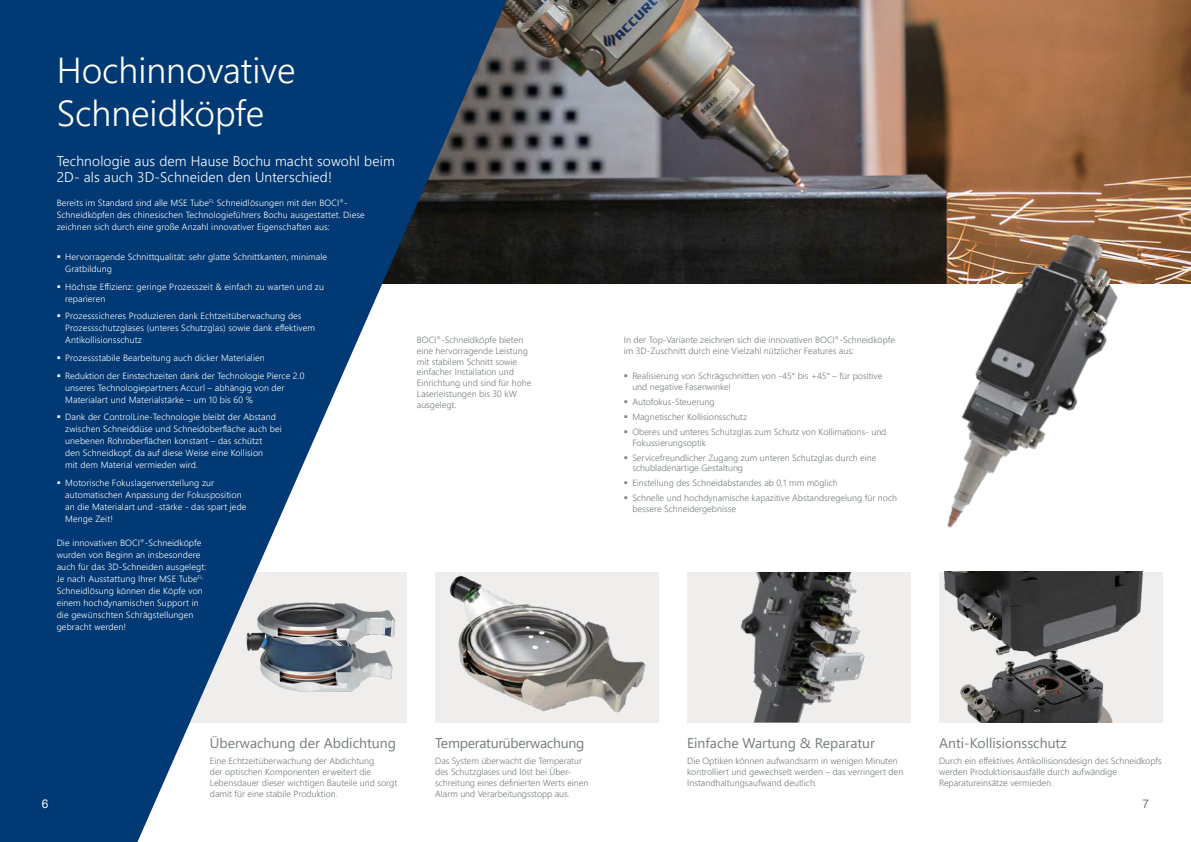
<style>
.page{position:relative;width:1191px;height:842px;background:#fff}
.page>*{position:absolute;margin:0;border:0;box-sizing:border-box;transform-origin:0 0}
.t1{font:300 36px/43.2px "Segoe UI";color:#fff}
.t2{font:300 14px/16.8px "Segoe UI";letter-spacing:.01em;color:#fff}
.t3{font:14px "Segoe UI";color:#737c7e}
.t4{font:14px "Segoe UI";letter-spacing:-.02em;color:#737c7e}
.t5{font:12px "Arial";color:#fff}
.t6{font:12px "Arial";color:#737c7e}
.t7{font:300 9px/12px "Segoe UI";letter-spacing:.01em;color:#fff}
.t8{font:300 9px/10.8px "Segoe UI";color:#737c7e}
</style>
<div class="page">
<div style="left:939px;top:572px;width:223px;height:151px;background:#efeeed"></div>
<img style="left:944px;top:576px;width:199px;height:147px">
<img style="left:687px;top:572px;width:223px;height:151px">
<div style="left:435px;top:572px;width:224px;height:151px;background:#efeeed"></div>
<img style="left:507px;top:600px;width:139px;height:113px">
<img style="left:507px;top:0;width:684px;height:283px">
<svg style="left:0;top:0;width:507px;height:842px;fill:#003974"></svg>
<img style="left:884px;top:206px;width:278px;height:370px">
<h1 class="t1" style="left:57px;top:45px;width:240px">Hochinnovative<br>Schneidköpfe</h1>
<h2 class="t2" style="left:57px;top:151px;width:339px">Technologie aus dem Hause Bochu macht sowohl beim<br>2D- als auch 3D-Schneiden den Unterschied!</h2>
<p class="t7" style="left:57px;top:196px;width:309px">Bereits im Standard sind alle MSE Tube<sup>FL</sup> Schneidlösungen mit den BOCI<sup>®</sup>-<br>Schneidköpfen des chinesischen Technologieführers Bochu ausgestattet. Diese zeichnen sich durch eine große Anzahl innovativer Eigenschaften aus:</p>
<p class="t7" style="left:65px;top:250px;width:263px">Hervorragende Schnittqualität: sehr glatte Schnittkanten, minimale<br>Gratbildung</p>
<p class="t7" style="left:65px;top:280px;width:260px">Höchste Effizienz: geringe Prozesszeit &amp; einfach zu warten und zu reparieren</p>
<p class="t7" style="left:65px;top:309px;width:251px">Prozesssicheres Produzieren dank Echtzeitüberwachung des<br>Prozessschutzglases (unteres Schutzglas) sowie dank effektivem<br>Antikollisionsschutz</p>
<p class="t7" style="left:65px;top:348px;width:241px;line-height:17.7px">Prozessstabile Bearbeitung auch dicker Materialien<br>Reduktion der Einstechzeiten dank der Technologie Pierce 2.0</p>
<p class="t7" style="left:65px;top:381px;width:221px">unseres Technologiepartners Accurl – abhängig von der<br>Materialart und Materialstärke – um 10 bis 60 %</p>
<p class="t7" style="left:65px;top:410px;width:218px">Dank der ControlLine-Technologie bleibt der Abstand zwischen Schneiddüse und Schneidoberfläche auch bei unebenen Rohroberflächen konstant – das schützt<br>den Schneidkopf, da auf diese Weise eine Kollision<br>mit dem Material vermieden wird.</p>
<p class="t7" style="left:65px;top:476px;width:183px">Motorische Fokuslagenverstellung zur automatischen Anpassung der Fokusposition an die Materialart und -stärke - das spart jede Menge Zeit!</p>
<p class="t7" style="left:57px;top:536px;width:151px">Die innovativen BOCI<sup>®</sup>-Schneidköpfe wurden von Beginn an insbesondere auch für das 3D-Schneiden ausgelegt:<br>Je nach Ausstattung Ihrer MSE Tube<sup>FL </sup>Schneidlösung können die Köpfe von einem hochdynamischen Support in die gewünschten Schrägstellungen gebracht werden!</p>
<p class="t8" style="left:417px;top:333px;width:116px">BOCI<sup>®</sup>-Schneidköpfe bieten eine hervorragende Leistung mit stabilem Schnitt sowie einfacher Installation und<br>Einrichtung und sind für hohe<br>Laserleistungen bis 30 kW ausgelegt.</p>
<p class="t8" style="left:624px;top:333px;width:273px">In der Top-Variante zeichnen sich die innovativen BOCI<sup>®</sup>-Schneidköpfe im 3D-Zuschnitt durch eine Vielzahl nützlicher Features aus:</p>
<p class="t8" style="left:632px;top:369px;width:251px">Realisierung von Schrägschnitten von -45° bis +45° – für positive und negative Fasenwinkel</p>
<p class="t8" style="left:632px;top:393px;width:256px;line-height:15px">Autofokus-Steuerung<br>Magnetischer Kollisionsschutz<br>Oberes und unteres Schutzglas zum Schutz von Kollimations- und</p>
<p class="t8" style="left:632px;top:434px;width:245px;line-height:15px">Fokussierungsoptik<br>Servicefreundlicher Zugang zum unteren Schutzglas durch eine</p>
<p class="t8" style="left:632px;top:460px;width:266px;line-height:15px">schubladenartige Gestaltung<br>Einstellung des Schneidabstandes ab 0,1 mm möglich<br>Schnelle und hochdynamische kapazitive Abstandsregelung für noch</p>
<p class="t8" style="left:632px;top:503px;width:105px">bessere Schneidergebnisse</p>
<h2 class="t3" style="left:210px;top:730px;width:188px">Überwachung der Abdichtung</h2>
<p class="t8" style="left:210px;top:755px;width:189px">Eine Echtzeitüberwachung der Abdichtung<br>der optischen Komponenten erweitert die Lebensdauer dieser wichtigen Bauteile und sorgt damit für eine stabile Produktion.</p>
<h2 class="t3" style="left:687px;top:730px;width:189px">Einfache Wartung &amp; Reparatur</h2>
<p class="t8" style="left:687px;top:755px;width:218px">Die Optiken können aufwandsarm in wenigen Minuten kontrolliert und gewechselt werden – das verringert den<br>Instandhaltungsaufwand deutlich.</p>
<h2 class="t4" style="left:435px;top:730px;width:150px">Temperaturüberwachung</h2>
<p class="t8" style="left:435px;top:755px;width:155px">Das System überwacht die Temperatur des Schutzglases und löst bei Über&shy;schreitung eines definierten Werts einen Alarm und Verarbeitungsstopp aus.</p>
<h2 class="t3" style="left:939px;top:730px;width:129px">Anti-Kollisionsschutz</h2>
<p class="t8" style="left:939px;top:755px;width:224px">Durch ein effektives Antikollisionsdesign des Schneidkopfs werden Produktionsausfälle durch aufwändige<br>Reparatureinsätze vermieden.</p>
<h3 class="t5" style="left:42px;top:796px;width:8px">6</h3>
<h3 class="t6" style="left:1142px;top:796px;width:8px">7</h3>
</div>
